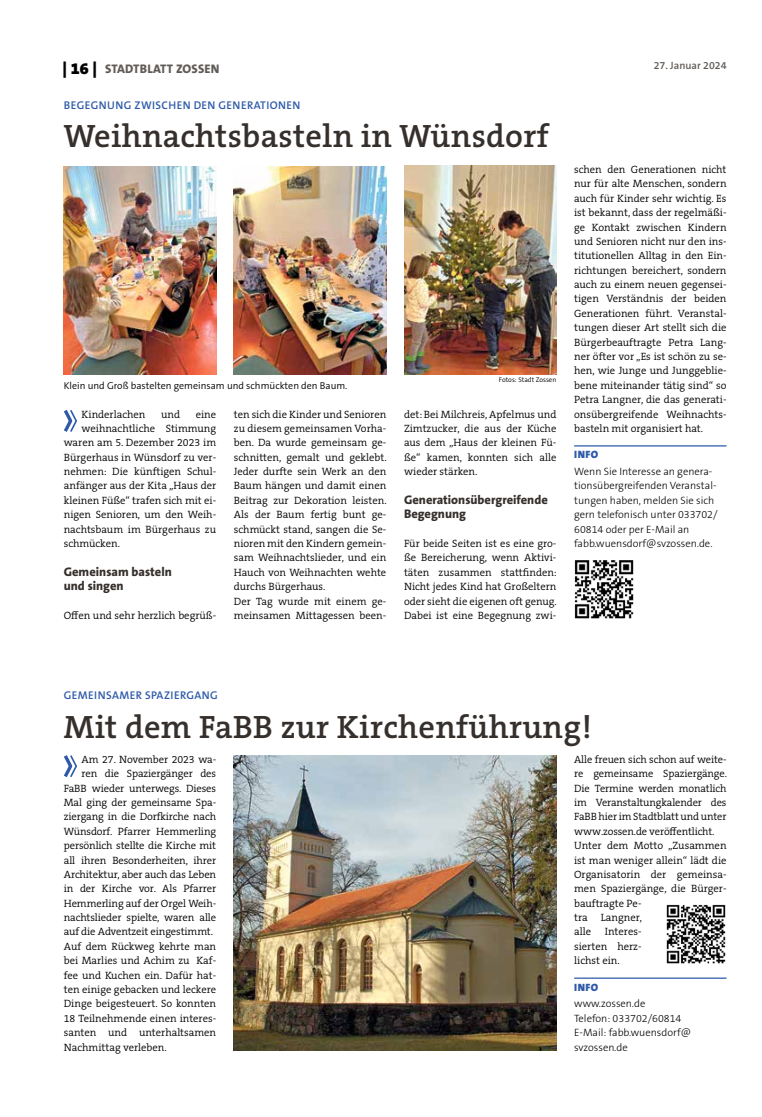
<style>
.page{position:relative;width:762px;height:1117px;background:#fff}
.page>*{position:absolute;margin:0;border:0;box-sizing:border-box;transform-origin:0 0}
.t1{font:600 32.5px "The Serif B W6";letter-spacing:.01em;color:#36302d}
.t2{font:800 12.5px/14.4px "The Sans B W8";color:#36302d}
.t3{font:800 12.5px "The Sans B W8";letter-spacing:.015em;color:#615c58}
.t4{font:600 11.25px "The Sans B W6";letter-spacing:.035em;color:#2e5aa8}
.t5{font:300 10.62px/14.4px "The Serif B W4";color:#000}
.t6{font:300 10.62px/14.4px "The Sans B W3";color:#000}
.t7{font:600 10.62px "The Sans B W6";color:#615c58}
.t8{font:900 10.62px "The Sans B W9";color:#2e5aa8}
.t9{font:300 10px "The Sans B W4";color:#000}
.t10{font:300 6.88px "The Sans B W4";color:#000}
.s1{font-family:"The Sans B W9";font-weight:900;font-size:16.25px;color:#000}
</style>
<div class="page">
<hr style="left:574px;top:445px;width:152px;height:1px;background:#2e5aa8">
<img style="left:64px;top:166px;width:152px;height:208px">
<img style="left:404px;top:165px;width:152px;height:209px">
<img style="left:234px;top:166px;width:152px;height:208px">
<svg style="left:63px;top:410px;width:14px;height:22px"></svg>
<img style="left:574px;top:560px;width:60px;height:58px">
<hr style="left:574px;top:977px;width:152px;height:1px;background:#2e5aa8">
<img style="left:234px;top:755px;width:322px;height:295px">
<img style="left:666px;top:904px;width:60px;height:59px">
<svg style="left:63px;top:755px;width:14px;height:22px"></svg>
<p class="t3" style="left:63px;top:61px;width:158px"><span class="s1">| 16 |</span> Stadtblatt Zoss en</p>
<p class="t4" style="left:64px;top:98px;width:8px">BEGEGN</p>
<p class="t4" style="left:107px;top:98px;width:35px">UNG ZWI</p>
<p class="t4" style="left:155px;top:98px;width:79px">SCHEN DEN GENE</p>
<p class="t4" style="left:247px;top:98px;width:39px">RATIONEN</p>
<h1 class="t1" style="left:64px;top:115px;width:486px">Weihnachtsbasteln in Wünsdorf</h1>
<p class="t9" style="left:64px;top:379px;width:285px">Klein und Groß bastelten gemeinsam und schmückten den Baum.</p>
<p class="t10" style="left:499px;top:375px;width:59px">Fotos: Stadt Zossen</p>
<p class="t5" style="left:82px;top:407px;width:65px">Kinderlachen</p>
<p class="t5" style="left:161px;top:407px;width:21px">und</p>
<p class="t5" style="left:196px;top:407px;width:22px">eine</p>
<p class="t5" style="left:82px;top:421px;width:136px">weihnachtliche Stimmung</p>
<p class="t5" style="left:64px;top:435px;width:154px">waren am 5. Dezember 2023 im</p>
<p class="t5" style="left:64px;top:450px;width:154px">Bürgerhaus in Wünsdorf zu ver-</p>
<p class="t5" style="left:64px;top:464px;width:154px">nehmen: Die künftigen Schul-</p>
<p class="t5" style="left:64px;top:478px;width:154px">anfänger aus der Kita „Haus der</p>
<p class="t5" style="left:64px;top:493px;width:154px">kleinen Füße“ trafen sich mit ei-</p>
<p class="t5" style="left:64px;top:507px;width:154px">nigen Senioren, um den Weih-</p>
<p class="t5" style="left:64px;top:522px;width:154px">nachtsbaum im Bürgerhaus zu</p>
<p class="t5" style="left:64px;top:536px;width:58px">schmücken.</p>
<p class="t2" style="left:64px;top:564px;width:110px">Gemeinsam basteln und singen</p>
<p class="t5" style="left:64px;top:608px;width:154px">Offen und sehr herzlich begrüß-</p>
<p class="t5" style="left:234px;top:407px;width:154px">ten sich die Kinder und Senioren zu diesem gemeinsamen Vorha&shy;ben. Da wurde gemeinsam ge&shy;schnitten, gemalt und geklebt.<br>Jeder durfte sein Werk an den<br>Baum hängen und damit einen<br>Beitrag zur Dekoration leisten.<br>Als der Baum fertig bunt ge&shy;schmückt stand, sangen die Se&shy;nioren mit den Kindern gemein&shy;sam Weihnachtslieder, und ein<br>Hauch von Weihnachten wehte durchs Bürgerhaus.<br>Der Tag wurde mit einem ge&shy;meinsamen Mittagessen been-</p>
<p class="t5" style="left:404px;top:407px;width:154px;text-align:justify">det: Bei Milchreis, Apfelmus und Zimtzucker, die aus der Küche aus dem „Haus der kleinen Fü&shy;ße“ kamen, konnten sich alle wieder stärken.</p>
<p class="t2" style="left:404px;top:492px;width:145px">Generationsübergreifende<br>Begegnung</p>
<p class="t5" style="left:404px;top:536px;width:154px">Für beide Seiten ist es eine gro&shy;ße Bereicherung, wenn Aktivi&shy;täten zusammen stattfinden:<br>Nicht jedes Kind hat Großeltern oder sieht die eigenen oft genug.<br>Dabei ist eine Begegnung zwi-</p>
<p class="t7" style="left:654px;top:59px;width:74px">27. JANUAR 2024</p>
<p class="t5" style="left:574px;top:162px;width:154px;text-align:justify">schen den Generationen nicht nur für alte Menschen, sondern auch für Kinder sehr wichtig. Es ist bekannt, dass der regelmäßi&shy;ge Kontakt zwischen Kindern und Senioren nicht nur den ins&shy;titutionellen Alltag in den Ein&shy;richtungen bereichert, sondern auch zu einem neuen gegensei&shy;tigen Verständnis der beiden Generationen führt. Veranstal&shy;tungen dieser Art stellt sich die Bürgerbeauftragte Petra Lang&shy;ner öfter vor „Es ist schön zu se&shy;hen, wie Junge und Junggeblie&shy;bene miteinander tätig sind“ so Petra Langner, die das generati&shy;onsübergreifende Weihnachts&shy;basteln mit organisiert hat.</p>
<p class="t8" style="left:574px;top:447px;width:26px">info</p>
<p class="t6" style="left:574px;top:464px;width:145px">Wenn Sie Interesse an genera&shy;tionsübergreifenden Veranstal&shy;tungen haben, melden Sie sich gern telefonisch unter 033702/<br>60814 oder per E-Mail an fabb.wuensdorf@svzossen.de.</p>
<p class="t4" style="left:64px;top:688px;width:147px">GEMEINSAMER SPAZIE RGANG</p>
<h1 class="t1" style="left:64px;top:705px;width:529px">Mit dem FaBB zur Kirchenführung!</h1>
<p class="t5" style="left:82px;top:752px;width:136px">Am 27. November 2023 wa-</p>
<p class="t5" style="left:82px;top:766px;width:136px">ren die Spaziergänger des</p>
<p class="t5" style="left:64px;top:780px;width:154px">FaBB wieder unterwegs. Dieses</p>
<p class="t5" style="left:64px;top:795px;width:154px">Mal ging der gemeinsame Spa-</p>
<p class="t5" style="left:64px;top:809px;width:154px">ziergang in die Dorfkirche nach</p>
<p class="t5" style="left:64px;top:823px;width:154px">Wünsdorf. Pfarrer Hemmerling</p>
<p class="t5" style="left:64px;top:838px;width:154px">persönlich stellte die Kirche mit</p>
<p class="t5" style="left:64px;top:852px;width:154px">all ihren Besonderheiten, ihrer</p>
<p class="t5" style="left:64px;top:867px;width:154px">Architektur, aber auch das Leben</p>
<p class="t5" style="left:64px;top:881px;width:154px">in der Kirche vor. Als Pfarrer</p>
<p class="t5" style="left:64px;top:895px;width:154px">Hemmerling auf der Orgel Weih-</p>
<p class="t5" style="left:64px;top:910px;width:154px">nachtslieder spielte, waren alle</p>
<p class="t5" style="left:64px;top:924px;width:151px">auf die Adventzeit eingestimmt.</p>
<p class="t5" style="left:64px;top:938px;width:154px">Auf dem Rückweg kehrte man</p>
<p class="t5" style="left:64px;top:953px;width:154px">bei Marlies und Achim zu Kaf-</p>
<p class="t5" style="left:64px;top:967px;width:154px">fee und Kuchen ein. Dafür hat-</p>
<p class="t5" style="left:64px;top:982px;width:154px">ten einige gebacken und leckere</p>
<p class="t5" style="left:64px;top:996px;width:154px">Dinge beigesteuert. So konnten</p>
<p class="t5" style="left:64px;top:1010px;width:154px">18 Teilnehmende einen interes-</p>
<p class="t5" style="left:64px;top:1025px;width:154px">santen und unterhaltsamen</p>
<p class="t5" style="left:64px;top:1039px;width:104px">Nachmittag verleben.</p>
<p class="t5" style="left:574px;top:752px;width:154px">Alle freuen sich schon auf weite&shy;re gemeinsame Spaziergänge.<br>Die Termine werden monatlich im Veranstaltungkalender des<br>FaBB hier im Stadtblatt und unter www.zossen.de veröffentlicht.<br>Unter dem Motto „Zusammen ist man weniger allein“ lädt die<br>Organisatorin der gemeinsa&shy;men Spaziergänge, die Bürger&shy;bauftragte Pe-<br>tra Langner,<br>alle</p>
<p class="t5" style="left:574px;top:924px;width:69px;text-align:justify;text-indent:31px">Interes&shy;sierten herz&shy;lichst ein.</p>
<p class="t8" style="left:574px;top:979px;width:7px">INFO</p>
<p class="t6" style="left:574px;top:996px;width:119px">www.zossen.de<br>Telefon: 033702/60814<br>E-Mail: fabb.wuensdorf@ svzossen.de</p>
</div>
